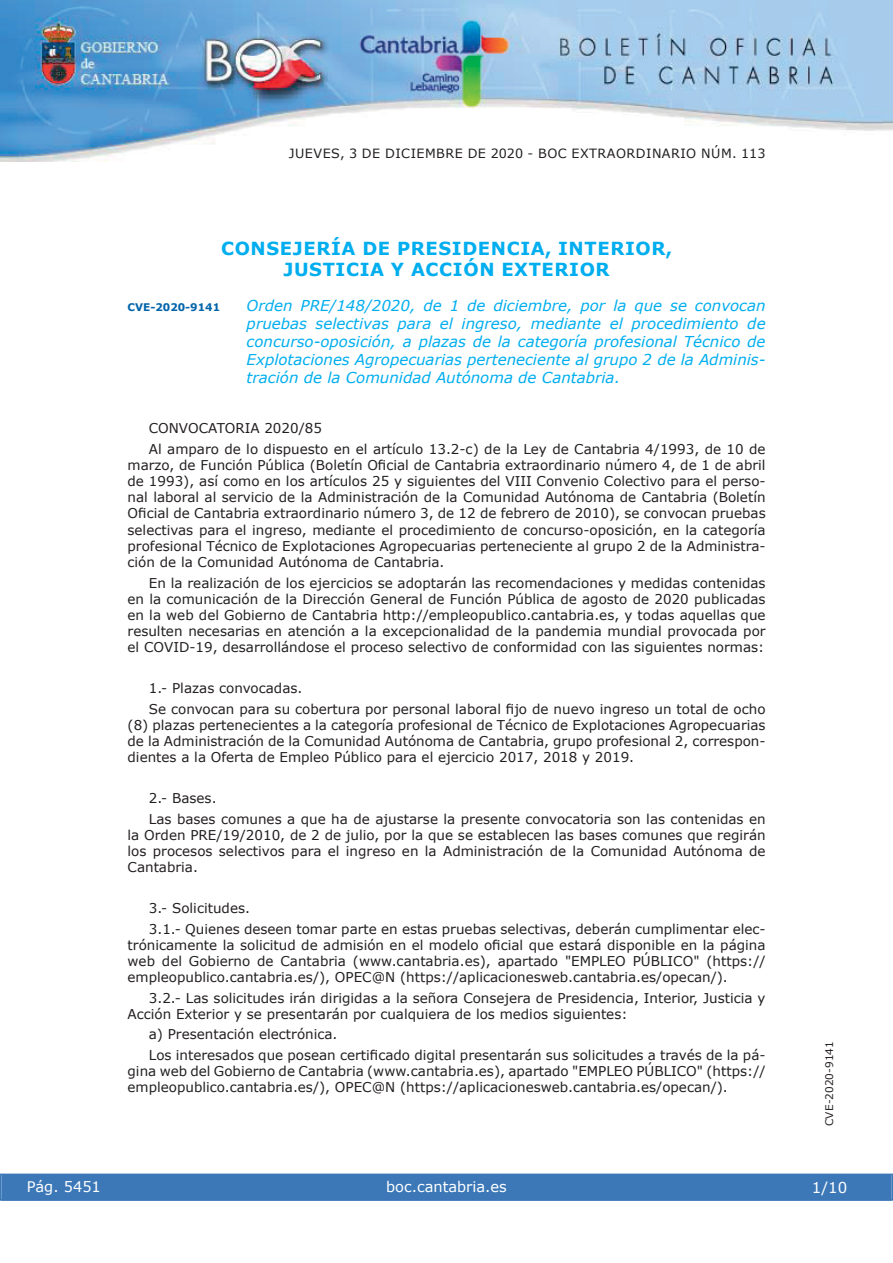
<style>
.page{position:relative;width:893px;height:1263px;background:#fff}
.page>*{position:absolute;margin:0;border:0;box-sizing:border-box;transform-origin:0 0}
.t1{font:700 18px/21px "Verdana";letter-spacing:.035em;color:#00aeef;text-align:center}
.t2{font:italic 15px/18px "Verdana";color:#00aeef;text-align:justify}
.t3{font:15px "Verdana";color:#fff}
.t4{font:14.55px "Verdana";color:#fff}
.t5{font:13.5px/16.2px "Verdana";color:#231f20}
.t6{font:12.75px "Verdana";letter-spacing:.035em;color:#231f20}
.t7{font:10.5px "Verdana";color:#231f20}
.t8{font:700 10.5px "Verdana";color:#0064aa}
</style>
<div class="page">
<img style="left:0;top:0;width:893px;height:161px">
<div style="left:1px;top:1174px;width:890px;height:27px;background:#3c78b7"></div>
<div style="left:0;top:1174px;width:893px;height:27px;border:1px solid #3c78b7"></div>
<p class="t6" style="left:289px;top:145px;width:478px">JUEVES, 3 DE DICIEMBRE DE 2020 - BOC EXTRAORDINARIO NÚM. 113</p>
<h1 class="t1" style="left:221px;top:237px;width:453px">CONSEJERÍA DE PRESIDENCIA, INTERIOR,<br>JUSTICIA Y ACCIÓN EXTERIOR</h1>
<p class="t8" style="left:128px;top:300px;width:94px">CVE-2020-9141</p>
<p class="t2" style="left:247px;top:296px;width:520px">Orden PRE/148/2020, de 1 de diciembre, por la que se convocan pruebas selectivas para el ingreso, mediante el procedimiento de concurso-oposición, a plazas de la categoría profesional Técnico de Explotaciones Agropecuarias perteneciente al grupo 2 de la Adminis&shy;tración de la Comunidad Autónoma de Cantabria.</p>
<p class="t5" style="left:149px;top:418px;width:618px;line-height:20.4px">CONVOCATORIA 2020/85<br>Al amparo de lo dispuesto en el artículo 13.2-c) de la Ley de Cantabria 4/1993, de 10 de</p>
<p class="t5" style="left:128px;top:456px;width:640px;text-align:justify">marzo, de Función Pública (Boletín Oficial de Cantabria extraordinario número 4, de 1 de abril de 1993), así como en los artículos 25 y siguientes del VIII Convenio Colectivo para el perso&shy;nal laboral al servicio de la Administración de la Comunidad Autónoma de Cantabria (Boletín Oficial de Cantabria extraordinario número 3, de 12 de febrero de 2010), se convocan pruebas selectivas para el ingreso, mediante el procedimiento de concurso-oposición, en la categoría profesional Técnico de Explotaciones Agropecuarias perteneciente al grupo 2 de la Administra&shy;ción de la Comunidad Autónoma de Cantabria.</p>
<p class="t5" style="left:128px;top:574px;width:639px;text-align:justify;text-indent:21px">En la realización de los ejercicios se adoptarán las recomendaciones y medidas contenidas en la comunicación de la Dirección General de Función Pública de agosto de 2020 publicadas en la web del Gobierno de Cantabria http://empleopublico.cantabria.es, y todas aquellas que resulten necesarias en atención a la excepcionalidad de la pandemia mundial provocada por el COVID-19, desarrollándose el proceso selectivo de conformidad con las siguientes normas:</p>
<p class="t5" style="left:149px;top:678px;width:618px;line-height:20.4px">1.- Plazas convocadas.<br>Se convocan para su cobertura por personal laboral fijo de nuevo ingreso un total de ocho</p>
<p class="t5" style="left:128px;top:716px;width:639px;text-align:justify">(8) plazas pertenecientes a la categoría profesional de Técnico de Explotaciones Agropecuarias de la Administración de la Comunidad Autónoma de Cantabria, grupo profesional 2, correspon&shy;dientes a la Oferta de Empleo Público para el ejercicio 2017, 2018 y 2019.</p>
<p class="t5" style="left:149px;top:788px;width:618px;line-height:20.4px">2.- Bases.<br>Las bases comunes a que ha de ajustarse la presente convocatoria son las contenidas en</p>
<p class="t5" style="left:128px;top:826px;width:639px;text-align:justify">la Orden PRE/19/2010, de 2 de julio, por la que se establecen las bases comunes que regirán los procesos selectivos para el ingreso en la Administración de la Comunidad Autónoma de Cantabria.</p>
<p class="t5" style="left:149px;top:898px;width:618px;line-height:20.4px">3.- Solicitudes.<br>3.1.- Quienes deseen tomar parte en estas pruebas selectivas, deberán cumplimentar elec-</p>
<p class="t5" style="left:128px;top:936px;width:639px;text-align:justify">trónicamente la solicitud de admisión en el modelo oficial que estará disponible en la página web del Gobierno de Cantabria (www.cantabria.es), apartado "EMPLEO PÚBLICO" (https:// empleopublico.cantabria.es/), OPEC@N (https://aplicacionesweb.cantabria.es/opecan/).</p>
<p class="t5" style="left:128px;top:989px;width:639px;text-indent:21px">3.2.- Las solicitudes irán dirigidas a la señora Consejera de Presidencia, Interior, Justicia y<br>Acción Exterior y se presentarán por cualquiera de los medios siguientes:</p>
<p class="t5" style="left:149px;top:1024px;width:618px;line-height:20.4px">a) Presentación electrónica.<br>Los interesados que posean certificado digital presentarán sus solicitudes a través de la pá-</p>
<p class="t5" style="left:128px;top:1062px;width:639px">gina web del Gobierno de Cantabria (www.cantabria.es), apartado "EMPLEO PÚBLICO" (https:// empleopublico.cantabria.es/), OPEC@N (https://aplicacionesweb.cantabria.es/opecan/).</p>
<p class="t4" style="left:27px;top:1177px;width:76px">Pág. 5451</p>
<p class="t4" style="left:386px;top:1178px;width:122px">boc.cantabria.es</p>
<p class="t7" style="left:823px;top:1126px;width:87px;rotate:-90deg">CVE-2020-9141</p>
<p class="t3" style="left:812px;top:1178px;width:37px">1/10</p>
</div>
